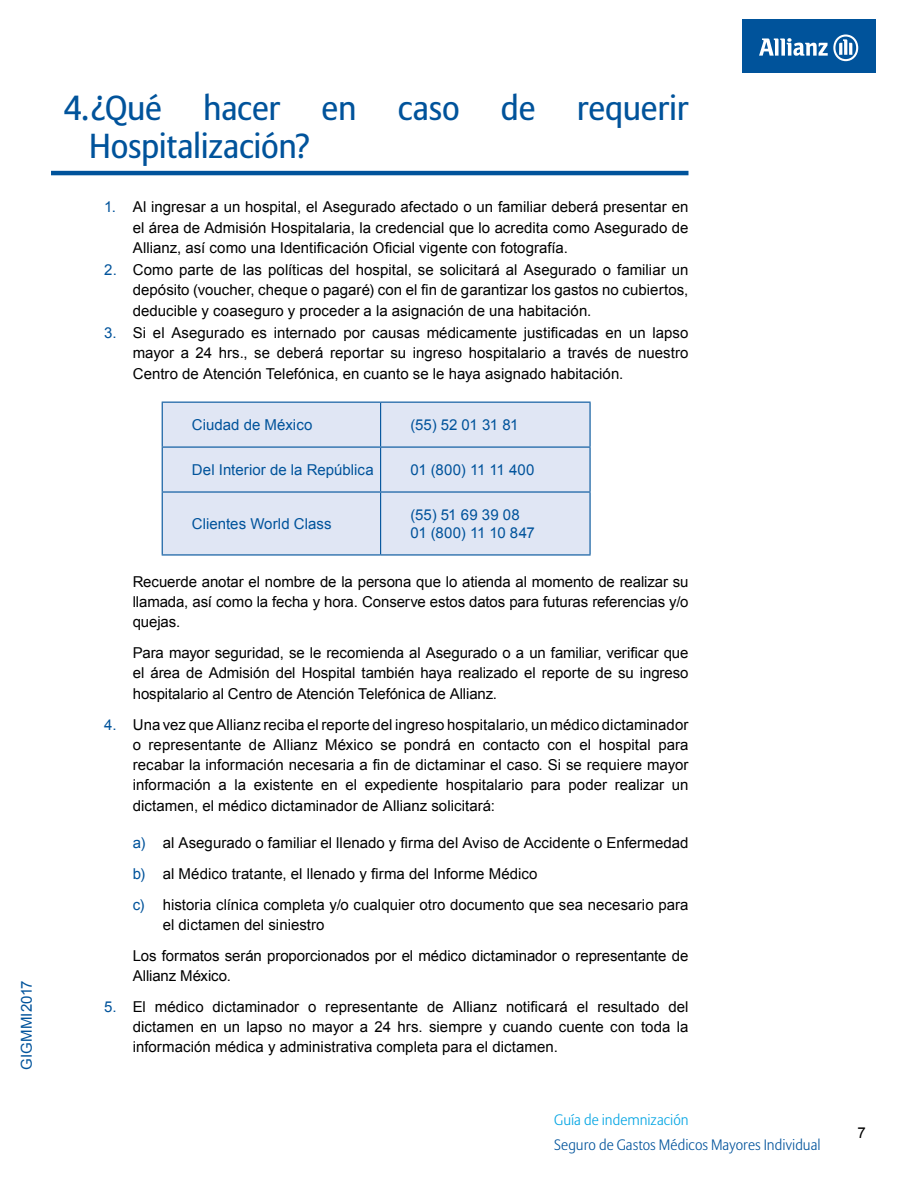
<style>
.page{position:relative;width:918px;height:1188px;background:#fff}
.page>*{position:absolute;margin:0;border:0;box-sizing:border-box;transform-origin:0 0}
.t1{font:34.5px/38px "Allianz Sans";letter-spacing:-.01em;color:#00539b}
.t2{font:15px/20.2px "Arial";color:#000;text-align:justify}
.t3{font:15px/18px "Arial";letter-spacing:.005em;color:#00539b}
.t4{font:300 15px "Allianz Sans";color:#00539b}
.t5{font:300 15px "Allianz Sans";color:#00a4e3}
.s1{color:#00539b}
</style>
<div class="page">
<div style="left:742px;top:20px;width:133px;height:53px;background:#00539b"></div>
<svg style="left:759px;top:35px;width:99px;height:26px"></svg>
<hr style="left:51px;top:171px;width:637px;height:4px;background:#00539b">
<div style="left:163px;top:403px;width:427px;height:151px;background:#e0e6f4"></div>
<hr style="left:162px;top:402px;width:219px;height:1px;background:#00539b">
<hr style="left:162px;top:403px;width:1px;height:44px;background:#00539b">
<hr style="left:381px;top:402px;width:210px;height:1px;background:#00539b">
<hr style="left:380px;top:403px;width:1px;height:44px;background:#00539b">
<hr style="left:590px;top:403px;width:1px;height:44px;background:#00539b">
<hr style="left:162px;top:447px;width:219px;height:1px;background:#00539b">
<hr style="left:162px;top:448px;width:1px;height:43px;background:#00539b">
<hr style="left:381px;top:447px;width:210px;height:1px;background:#00539b">
<hr style="left:380px;top:448px;width:1px;height:43px;background:#00539b">
<hr style="left:590px;top:448px;width:1px;height:43px;background:#00539b">
<hr style="left:162px;top:491px;width:219px;height:2px;background:#00539b">
<hr style="left:162px;top:493px;width:1px;height:61px;background:#00539b">
<hr style="left:381px;top:491px;width:210px;height:2px;background:#00539b">
<hr style="left:380px;top:493px;width:1px;height:61px;background:#00539b">
<hr style="left:590px;top:493px;width:1px;height:61px;background:#00539b">
<hr style="left:162px;top:554px;width:219px;height:2px;background:#00539b">
<hr style="left:381px;top:554px;width:210px;height:2px;background:#00539b">
<p class="t3" style="left:18px;top:1070px;width:91px;rotate:-90deg">GIGMMI2017</p>
<h1 class="t1" style="left:89px;top:91px;width:601px;text-indent:-25px">4.¿Qué hacer en caso de requerir<br>Hospitalización?</h1>
<p class="t2" style="left:133px;top:197px;width:557px;text-indent:-28px"><span class="s1">1.</span> Al ingresar a un hospital, el Asegurado afectado o un familiar deberá presentar en el área de Admisión Hospitalaria, la credencial que lo acredita como Asegurado de Allianz, así como una Identificación Oficial vigente con fotografía.</p>
<p class="t2" style="left:133px;top:260px;width:557px;text-indent:-28px"><span class="s1">2.</span> Como parte de las políticas del hospital, se solicitará al Asegurado o familiar un depósito (voucher, cheque o pagaré) con el fin de garantizar los gastos no cubiertos, deducible y coaseguro y proceder a la asignación de una habitación.</p>
<p class="t2" style="left:133px;top:323px;width:557px;text-indent:-29px"><span class="s1">3.</span> Si el Asegurado es internado por causas médicamente justificadas en un lapso mayor a 24 hrs., se deberá reportar su ingreso hospitalario a través de nuestro Centro de Atención Telefónica, en cuanto se le haya asignado habitación.</p>
<p class="t3" style="left:192px;top:416px;width:122px">Ciudad de México</p>
<p class="t3" style="left:410px;top:416px;width:110px">(55) 52 01 31 81</p>
<p class="t3" style="left:192px;top:461px;width:183px">Del Interior de la República</p>
<p class="t3" style="left:410px;top:461px;width:126px">01 (800) 11 11 400</p>
<p class="t3" style="left:192px;top:515px;width:141px">Clientes World Class</p>
<p class="t3" style="left:410px;top:506px;width:126px">(55) 51 69 39 08<br>01 (800) 11 10 847</p>
<p class="t2" style="left:133px;top:572px;width:557px">Recuerde anotar el nombre de la persona que lo atienda al momento de realizar su llamada, así como la fecha y hora. Conserve estos datos para futuras referencias y/o quejas.</p>
<p class="t2" style="left:133px;top:643px;width:557px">Para mayor seguridad, se le recomienda al Asegurado o a un familiar, verificar que el área de Admisión del Hospital también haya realizado el reporte de su ingreso hospitalario al Centro de Atención Telefónica de Allianz.</p>
<p class="t2" style="left:133px;top:714px;width:557px;text-indent:-28px"><span class="s1">4.</span> Una vez que Allianz reciba el reporte del ingreso hospitalario, un médico dictaminador o representante de Allianz México se pondrá en contacto con el hospital para recabar la información necesaria a fin de dictaminar el caso. Si se requiere mayor información a la existente en el expediente hospitalario para poder realizar un dictamen, el médico dictaminador de Allianz solicitará:</p>
<p class="t2" style="left:133px;top:827px;width:557px;line-height:30.9px;text-align:left"><span class="s1">a)</span> al Asegurado o familiar el llenado y firma del Aviso de Accidente o Enfermedad <span class="s1">b)</span> al Médico tratante, el llenado y firma del Informe Médico<br><span class="s1">c)</span> historia clínica completa y/o cualquier otro documento que sea necesario para</p>
<p class="t2" style="left:133px;top:909px;width:557px;line-height:30.9px;text-indent:30px">el dictamen del siniestro<br>Los formatos serán proporcionados por el médico dictaminador o representante de</p>
<p class="t2" style="left:133px;top:966px;width:100px">Allianz México.</p>
<p class="t2" style="left:133px;top:997px;width:557px;text-indent:-28px"><span class="s1">5.</span> El médico dictaminador o representante de Allianz notificará el resultado del dictamen en un lapso no mayor a 24 hrs. siempre y cuando cuente con toda la información médica y administrativa completa para el dictamen.</p>
<p class="t5" style="left:554px;top:1111px;width:136px">Guía de indemnización</p>
<p class="t4" style="left:554px;top:1136px;width:268px">Seguro de Gastos Médicos Mayores Individual</p>
<p class="t2" style="left:858px;top:1123px;width:10px">7</p>
</div>
